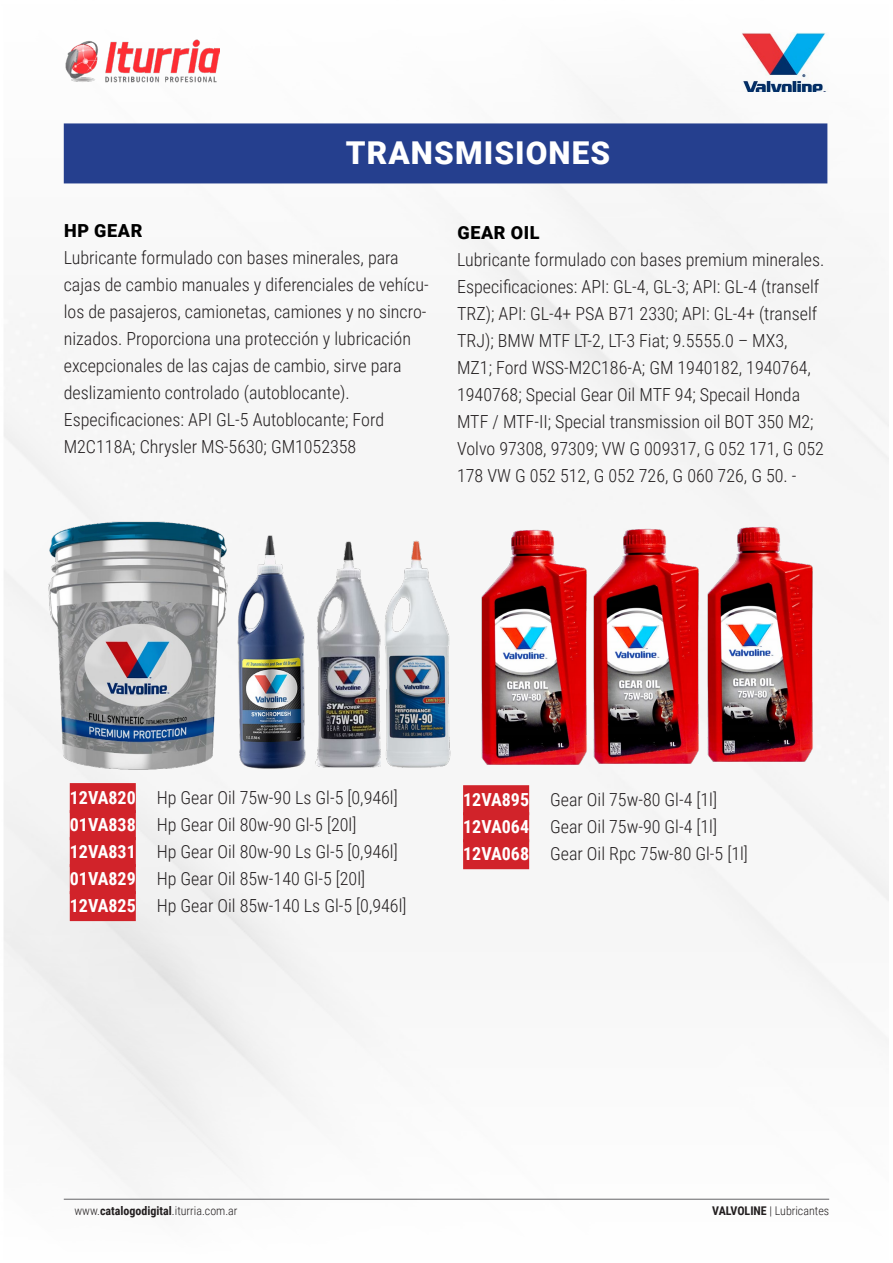
<style>
.page{position:relative;width:893px;height:1263px;background:#fff}
.page>*{position:absolute;margin:0;border:0;box-sizing:border-box;transform-origin:0 0}
.t1{font:900 31.5px "Roboto";letter-spacing:.035em;color:#fff}
.t2{font:300 18px/27px "Roboto Condensed";color:#231f20}
.t3{font:700 18px "Roboto Condensed";color:#fff}
.t4{font:900 18px "Roboto";letter-spacing:.035em;color:#000}
.t5{font:300 12px "Roboto Condensed";color:#231f20}
.s1{font-weight:700}
</style>
<div class="page">
<div style="left:1px;top:1px;width:891px;height:348px;background:#f8f8f8"></div>
<hr style="left:64px;top:1199px;width:765px;height:1px;background:#636366">
<img style="left:742px;top:33px;width:85px;height:59px">
<img style="left:65px;top:39px;width:155px;height:44px">
<div style="left:64px;top:123px;width:763px;height:60px;background:#253f8e"></div>
<img style="left:11px;top:520px;width:216px;height:257px">
<img style="left:478px;top:528px;width:114px;height:242px">
<div style="left:70px;top:783px;width:66px;height:30px;background:#d1232a"></div>
<div style="left:70px;top:810px;width:66px;height:30px;background:#d1232a"></div>
<div style="left:70px;top:837px;width:66px;height:30px;background:#d1232a"></div>
<div style="left:70px;top:864px;width:66px;height:30px;background:#d1232a"></div>
<div style="left:70px;top:891px;width:66px;height:30px;background:#d1232a"></div>
<div style="left:463px;top:785px;width:66px;height:30px;background:#d1232a"></div>
<div style="left:463px;top:812px;width:66px;height:30px;background:#d1232a"></div>
<div style="left:463px;top:839px;width:66px;height:30px;background:#d1232a"></div>
<img style="left:231px;top:530px;width:73px;height:239px">
<img style="left:304px;top:530px;width:73px;height:239px">
<img style="left:377px;top:530px;width:77px;height:239px">
<img style="left:590px;top:527px;width:114px;height:242px">
<img style="left:704px;top:525px;width:114px;height:242px">
<p class="t1" style="left:346px;top:131px;width:266px">TRANSMISIONES</p>
<p class="t4" style="left:64px;top:218px;width:80px">HP GEAR</p>
<p class="t2" style="left:64px;top:243px;width:366px">Lubricante formulado con bases minerales, para cajas de cambio manuales y diferenciales de vehícu&shy;los de pasajeros, camionetas, camiones y no sincro&shy;nizados. Proporciona una protección y lubricación excepcionales de las cajas de cambio, sirve para deslizamiento controlado (autoblocante).</p>
<p class="t2" style="left:64px;top:405px;width:322px">Especificaciones: API GL-5 Autoblocante; Ford<br>M2C118A; Chrysler MS-5630; GM1052358</p>
<p class="t4" style="left:457px;top:220px;width:84px">GEAR OIL</p>
<p class="t2" style="left:457px;top:245px;width:369px">Lubricante formulado con bases premium minerales.<br>Especificaciones: API: GL-4, GL-3; API: GL-4 (tranself TRZ); API: GL-4+ PSA B71 2330; API: GL-4+ (tranself TRJ); BMW MTF LT-2, LT-3 Fiat; 9.5555.0 – MX3, MZ1; Ford WSS-M2C186-A; GM 1940182, 1940764, 1940768; Special Gear Oil MTF 94; Specail Honda MTF / MTF-II; Special transmission oil BOT 350 M2; Volvo 97308, 97309; VW G 009317, G 052 171, G 052<br>178 VW G 052 512, G 052 726, G 060 726, G 50. -</p>
<p class="t3" style="left:70px;top:785px;width:68px">12VA820</p>
<p class="t3" style="left:70px;top:812px;width:68px">01VA838</p>
<p class="t3" style="left:70px;top:839px;width:68px">12VA831</p>
<p class="t3" style="left:70px;top:866px;width:68px">01VA829</p>
<p class="t3" style="left:70px;top:893px;width:68px">12VA825</p>
<p class="t2" style="left:157px;top:783px;width:243px">Hp Gear Oil 75w-90 Ls Gl-5 [0,946l]</p>
<p class="t2" style="left:157px;top:810px;width:201px">Hp Gear Oil 80w-90 Gl-5 [20l]</p>
<p class="t2" style="left:157px;top:837px;width:243px">Hp Gear Oil 80w-90 Ls Gl-5 [0,946l]</p>
<p class="t2" style="left:157px;top:864px;width:210px">Hp Gear Oil 85w-140 Gl-5 [20l]</p>
<p class="t2" style="left:157px;top:891px;width:251px">Hp Gear Oil 85w-140 Ls Gl-5 [0,946l]</p>
<p class="t3" style="left:463px;top:787px;width:68px">12VA895</p>
<p class="t3" style="left:463px;top:814px;width:68px">12VA064</p>
<p class="t3" style="left:463px;top:841px;width:68px">12VA068</p>
<p class="t2" style="left:550px;top:786px;width:169px">Gear Oil 75w-80 Gl-4 [1l]</p>
<p class="t2" style="left:550px;top:813px;width:169px">Gear Oil 75w-90 Gl-4 [1l]</p>
<p class="t2" style="left:550px;top:840px;width:199px">Gear Oil Rpc 75w-80 Gl-5 [1l]</p>
<p class="t5" style="left:74px;top:1202px;width:165px">www.<span class="s1">catalogodigital</span>.iturria.com.ar</p>
<p class="t5" style="left:712px;top:1202px;width:118px"><span class="s1">VALVOLINE</span> | Lubricantes</p>
</div>
